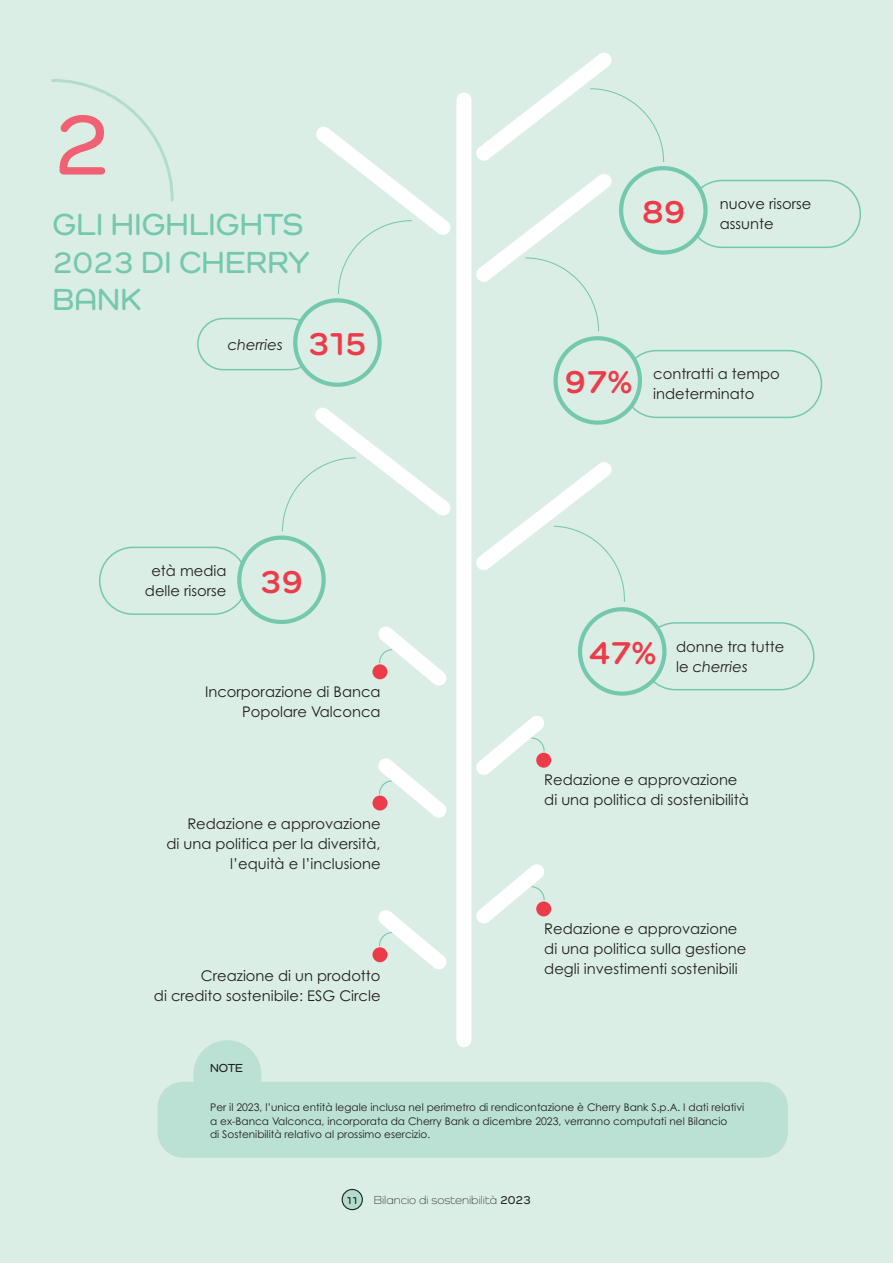
<style>
.page{position:relative;width:893px;height:1263px;background:#dbeee6}
.page>*{position:absolute;margin:0;border:0;box-sizing:border-box;transform-origin:0 0}
.t1{font:600 90px "Como";color:#f06173}
.t2{font:700 33.6px "Como";color:#ee3b49}
.t3{font:600 31.5px/37.8px "Como";letter-spacing:.01em;color:#74c8ae}
.t4{font:14.7px/20px "Century Gothic Pro";color:#231f20}
.t5{font:italic 14.7px "Century Gothic Pro";color:#231f20}
.t6{font:300 12px "Como";color:#231f20}
.t7{font:600 12px "Como";color:#231f20}
.t8{font:10.5px/13.5px "Century Gothic Pro";color:#231f20}
.t9{font:700 10.5px "Como";color:#231f20;scale:.9 1}
.s1{font-style:italic}
.s2{font-weight:600}
</style>
<div class="page">
<svg style="left:51px;top:79px;width:123px;height:123px"></svg>
<div style="left:158px;top:1082px;width:630px;height:76px;background:#bae1d3;border-radius:26px"></div>
<div style="left:193px;top:1040px;width:68px;height:68px;background:#bae1d3;border-radius:50%"></div>
<div style="left:456px;top:100px;width:15px;height:940px;background:#fff"></div>
<div style="left:622px;top:350px;width:200px;height:68px;border:2px solid #74c8ae;border-radius:33px"></div>
<div style="left:688px;top:180px;width:173px;height:68px;border:2px solid #74c8ae;border-radius:33px"></div>
<div style="left:556px;top:338px;width:84px;height:85px;background:#dbeee6;border-radius:50%"></div>
<div style="left:553px;top:336px;width:89px;height:89px;border:4px solid #74c8ae;border-radius:50%"></div>
<div style="left:621px;top:168px;width:84px;height:85px;background:#dbeee6;border-radius:50%"></div>
<div style="left:619px;top:166px;width:89px;height:89px;border:4px solid #74c8ae;border-radius:50%"></div>
<div style="left:99px;top:547px;width:149px;height:68px;border:2px solid #74c8ae;border-radius:33px"></div>
<div style="left:239px;top:538px;width:85px;height:84px;background:#dbeee6;border-radius:50%"></div>
<div style="left:237px;top:535px;width:89px;height:89px;border:4px solid #74c8ae;border-radius:50%"></div>
<div style="left:197px;top:318px;width:119px;height:52px;border:2px solid #74c8ae;border-radius:26px"></div>
<svg style="left:303px;top:53px;width:362px;height:279px"></svg>
<div style="left:295px;top:300px;width:85px;height:85px;background:#dbeee6;border-radius:50%"></div>
<div style="left:293px;top:298px;width:89px;height:89px;border:4px solid #74c8ae;border-radius:50%"></div>
<div style="left:641px;top:622px;width:173px;height:68px;border:2px solid #74c8ae;border-radius:33px"></div>
<svg style="left:281px;top:394px;width:387px;height:437px"></svg>
<div style="left:536px;top:752px;width:15px;height:16px;background:#ee3b49;border-radius:50%"></div>
<svg style="left:372px;top:851px;width:180px;height:132px"></svg>
<div style="left:536px;top:901px;width:15px;height:15px;background:#ee3b49;border-radius:50%"></div>
<div style="left:342px;top:1189px;width:20px;height:20px;background:#b0ddcd;border-radius:50%"></div>
<div style="left:342px;top:1189px;width:21px;height:21px;border:1px solid #231f20;border-radius:50%"></div>
<h1 class="t1" style="left:53px;top:89px;width:59px">2</h1>
<h3 class="t3" style="left:53px;top:205px;width:258px">GLI HIGHLIGHTS<br>2023 DI CHERRY<br>BANK</h3>
<p class="t5" style="left:228px;top:335px;width:57px">cherries</p>
<h2 class="t2" style="left:308px;top:323px;width:61px">315</h2>
<p class="t4" style="left:145px;top:561px;width:83px;text-align:center">età media delle risorse</p>
<h2 class="t2" style="left:260px;top:561px;width:45px">39</h2>
<p class="t4" style="left:205px;top:681px;width:177px;text-align:right">Incorporazione di Banca<br>Popolare Valconca</p>
<p class="t4" style="left:166px;top:814px;width:216px;text-align:right">Redazione e approvazione<br>di una politica per la diversità, l’equità e l’inclusione</p>
<p class="t4" style="left:154px;top:966px;width:228px;text-align:right">Creazione di un prodotto<br>di credito sostenibile: ESG Circle</p>
<h2 class="t2" style="left:642px;top:191px;width:45px">89</h2>
<p class="t4" style="left:720px;top:194px;width:93px">nuove risorse assunte</p>
<h2 class="t2" style="left:564px;top:361px;width:69px">97%</h2>
<p class="t4" style="left:653px;top:364px;width:128px">contratti a tempo indeterminato</p>
<h2 class="t2" style="left:589px;top:632px;width:69px">47%</h2>
<p class="t4" style="left:676px;top:636px;width:110px">donne tra tutte le <span class="s1">cherries</span></p>
<p class="t4" style="left:544px;top:769px;width:206px">Redazione e approvazione di una politica di sostenibilità</p>
<p class="t4" style="left:544px;top:919px;width:204px">Redazione e approvazione di una politica sulla gestione degli investimenti sostenibili</p>
<p class="t7" style="left:210px;top:1061px;width:35px">NOTE</p>
<p class="t8" style="left:210px;top:1100px;width:536px">Per il 2023, l’unica entità legale inclusa nel perimetro di rendicontazione è Cherry Bank S.p.A. I dati relativi a ex-Banca Valconca, incorporata da Cherry Bank a dicembre 2023, verranno computati nel Bilancio<br>di Sostenibilità relativo al prossimo esercizio.</p>
<p class="t9" style="left:346px;top:1194px;width:14px">11</p>
<p class="t6" style="left:374px;top:1193px;width:158px">Bilancio di sostenibilità <span class="s2">2023</span></p>
</div>
